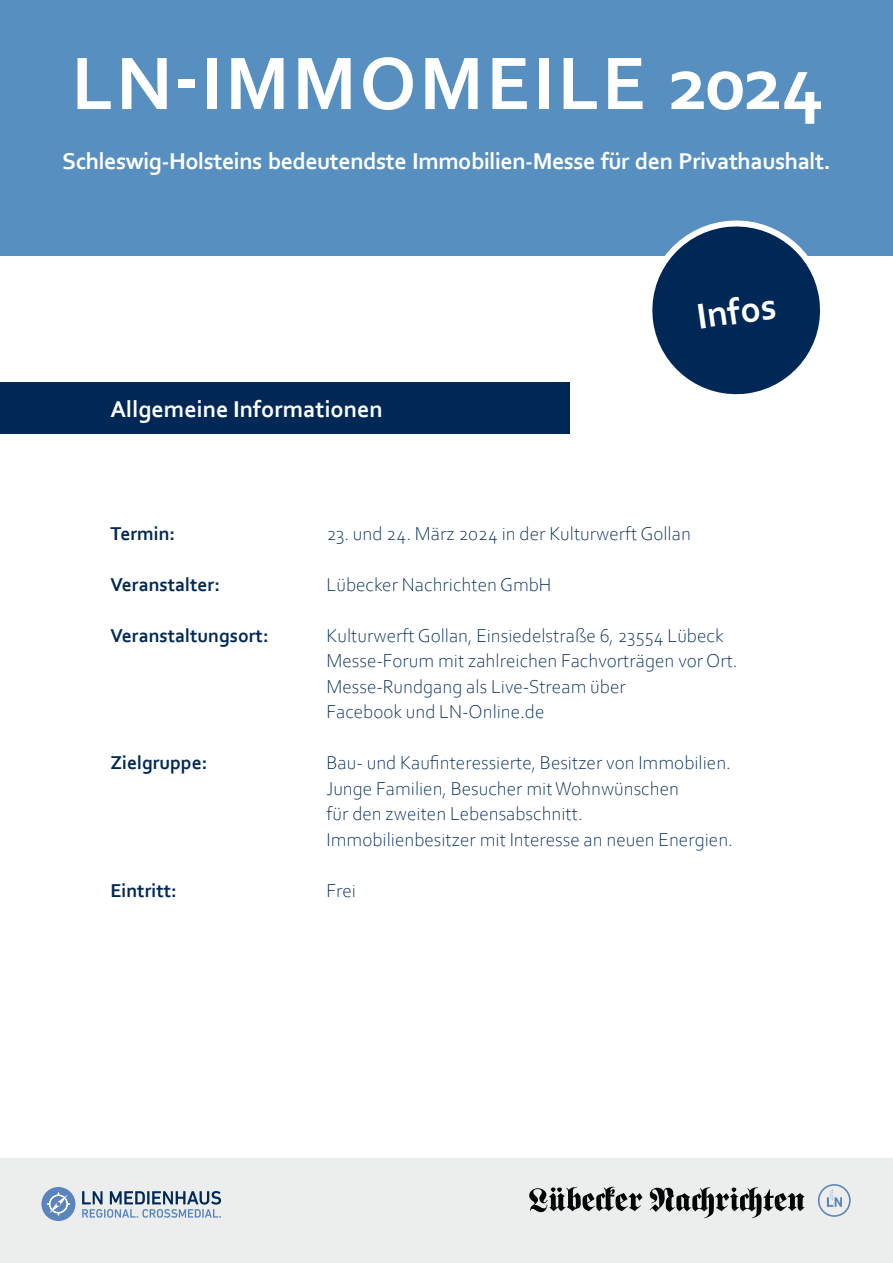
<style>
.page{position:relative;width:893px;height:1263px;background:#fff}
.page>*{position:absolute;margin:0;border:0;box-sizing:border-box;transform-origin:0 0}
.t1{font:700 78px "Corbel";letter-spacing:.035em;color:#fff}
.t2{font:700 37.5px "Corbel";color:#fff}
.t3{font:700 24px "Corbel";letter-spacing:-.02em;color:#fff}
.t4{font:700 24px "Corbel";color:#fff}
.t5{font:300 19.5px/25.5px "Corbel";color:#002857}
.t6{font:700 19.5px "Corbel";color:#002857}
</style>
<div class="page">
<div style="left:0;top:0;width:893px;height:255px;background:#578fc0"></div>
<div style="left:0;top:1159px;width:893px;height:104px;background:#eceded"></div>
<svg style="left:643px;top:220px;width:186px;height:175px"></svg>
<div style="left:0;top:383px;width:570px;height:51px;background:#002857"></div>
<svg style="left:529px;top:1187px;width:276px;height:31px"></svg>
<svg style="left:818px;top:1184px;width:33px;height:33px"></svg>
<div style="left:41px;top:1187px;width:34px;height:34px;background:#5a84be;border-radius:50%"></div>
<svg style="left:82px;top:1191px;width:139px;height:27px"></svg>
<svg style="left:47px;top:1192px;width:23px;height:24px"></svg>
<h1 class="t1" style="left:71px;top:35px;width:753px">LN-IMMOMEILE 2024</h1>
<p class="t3" style="left:62px;top:146px;width:770px">Schleswig-Holsteins bedeutendste Immobilien-Messe für den Privathaushalt.</p>
<p class="t4" style="left:111px;top:394px;width:274px">Allgemeine Informationen</p>
<h2 class="t2" style="left:694px;top:294px;width:82px;rotate:-8deg">Infos</h2>
<p class="t6" style="left:111px;top:521px;width:66px">Termin:</p>
<p class="t5" style="left:327px;top:520px;width:366px">23. und 24. März 2024 in der Kulturwerft Gollan</p>
<p class="t6" style="left:111px;top:572px;width:111px">Veranstalter:</p>
<p class="t5" style="left:327px;top:571px;width:226px">Lübecker Nachrichten GmbH</p>
<p class="t6" style="left:111px;top:623px;width:160px">Veranstaltungsort:</p>
<p class="t5" style="left:327px;top:622px;width:413px">Kulturwerft Gollan, Einsiedelstraße 6, 23554 Lübeck Messe-Forum mit zahlreichen Fachvorträgen vor Ort.<br>Messe-Rundgang als Live-Stream über<br>Facebook und LN-Online.de</p>
<p class="t6" style="left:111px;top:751px;width:98px">Zielgruppe:</p>
<p class="t5" style="left:327px;top:749px;width:408px">Bau- und Kaufinteressierte, Besitzer von Immobilien.<br>Junge Familien, Besucher mit Wohnwünschen<br>für den zweiten Lebensabschnitt.<br>Immobilienbesitzer mit Interesse an neuen Energien.</p>
<p class="t6" style="left:111px;top:878px;width:68px">Eintritt:</p>
<p class="t5" style="left:327px;top:877px;width:31px">Frei</p>
</div>
